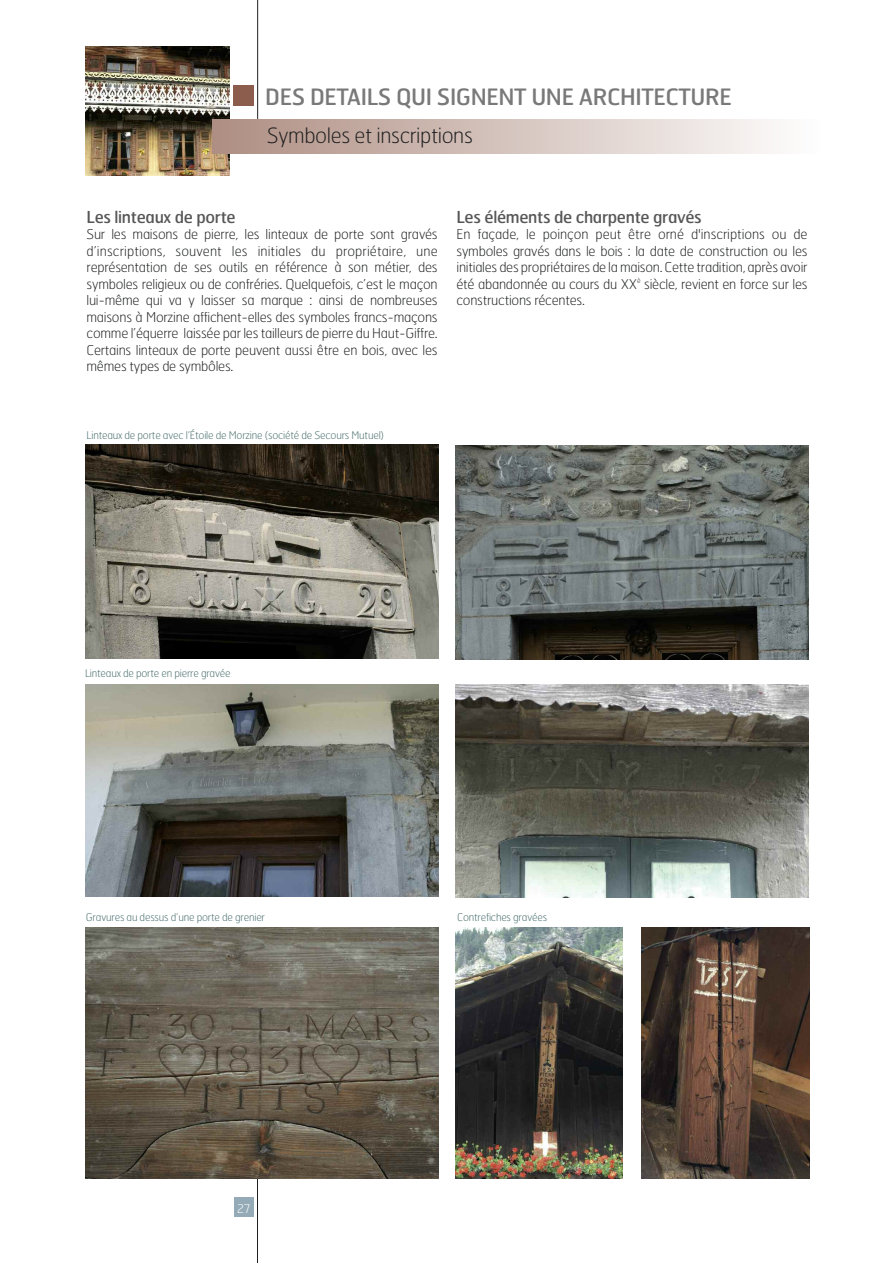
<style>
.page{position:relative;width:893px;height:1263px;background:#fff}
.page>*{position:absolute;margin:0;border:0;box-sizing:border-box;transform-origin:0 0}
.t1{font:22.5px "Hermes";letter-spacing:-.02em;color:#797979}
.t2{font:100 21px "Hermes";letter-spacing:-.02em;color:#1f2020}
.t3{font:16.5px "Hermes";letter-spacing:-.02em;color:#575757}
.t4{font:100 13.5px/16.5px "Hermes";letter-spacing:-.02em;color:#1f2020;text-align:justify}
.t5{font:100 12px "Hermes";color:#fff}
.t6{font:100 10.5px "Hermes";letter-spacing:-.02em;color:#456a69}
</style>
<div class="page">
<img style="left:85px;top:46px;width:145px;height:130px">
<div style="left:234px;top:1197px;width:20px;height:20px;background:#94abb7"></div>
<hr style="left:257px;top:1135px;width:1px;height:128px;background:#1f2020">
<hr style="left:257px;top:0;width:1px;height:132px;background:#1f2020">
<div style="left:213px;top:119px;width:607px;height:34px;background:linear-gradient(to right,#ae8e82,#fefefe)"></div>
<div style="left:233px;top:85px;width:21px;height:21px;background:#8c5d4d"></div>
<img style="left:85px;top:445px;width:354px;height:214px">
<img style="left:85px;top:684px;width:353px;height:212px">
<img style="left:455px;top:684px;width:353px;height:213px">
<img style="left:455px;top:928px;width:168px;height:250px">
<img style="left:642px;top:927px;width:167px;height:251px">
<img style="left:85px;top:927px;width:354px;height:251px">
<img style="left:455px;top:446px;width:353px;height:213px">
<h1 class="t1" style="left:265px;top:84px;width:468px">DES DETAILS QUI SIGNENT UNE ARCHITECTURE</h1>
<h2 class="t2" style="left:267px;top:124px;width:208px">Symboles et inscriptions</h2>
<p class="t3" style="left:87px;top:207px;width:151px">Les linteaux de porte</p>
<p class="t4" style="left:87px;top:226px;width:353px">Sur les maisons de pierre, les linteaux de porte sont gravés d’inscriptions, souvent les initiales du propriétaire, une représentation de ses outils en référence à son métier, des symboles religieux ou de confréries. Quelquefois, c’est le maçon lui-même qui va y laisser sa marque : ainsi de nombreuses maisons à Morzine affichent-elles des symboles francs-maçons comme l’équerre laissée par les tailleurs de pierre du Haut-Giffre.<br>Certains linteaux de porte peuvent aussi être en bois, avec les mêmes types de symbôles.</p>
<p class="t3" style="left:456px;top:207px;width:247px">Les éléments de charpente gravés</p>
<p class="t4" style="left:456px;top:226px;width:353px">En façade, le poinçon peut être orné d'inscriptions ou de symboles gravés dans le bois : la date de construction ou les initiales des propriétaires de la maison. Cette tradition, après avoir été abandonnée au cours du XX<sup>è</sup> siècle, revient en force sur les constructions récentes.</p>
<p class="t6" style="left:87px;top:429px;width:299px">Linteaux de porte avec l’Étoile de Morzine (société de Secours Mutuel)</p>
<p class="t6" style="left:85px;top:667px;width:147px">Linteaux de porte en pierre gravée</p>
<p class="t6" style="left:86px;top:911px;width:181px">Gravures au dessus d’une porte de grenier</p>
<p class="t6" style="left:457px;top:911px;width:91px">Contrefiches gravées</p>
<p class="t5" style="left:237px;top:1202px;width:15px">27</p>
</div>
